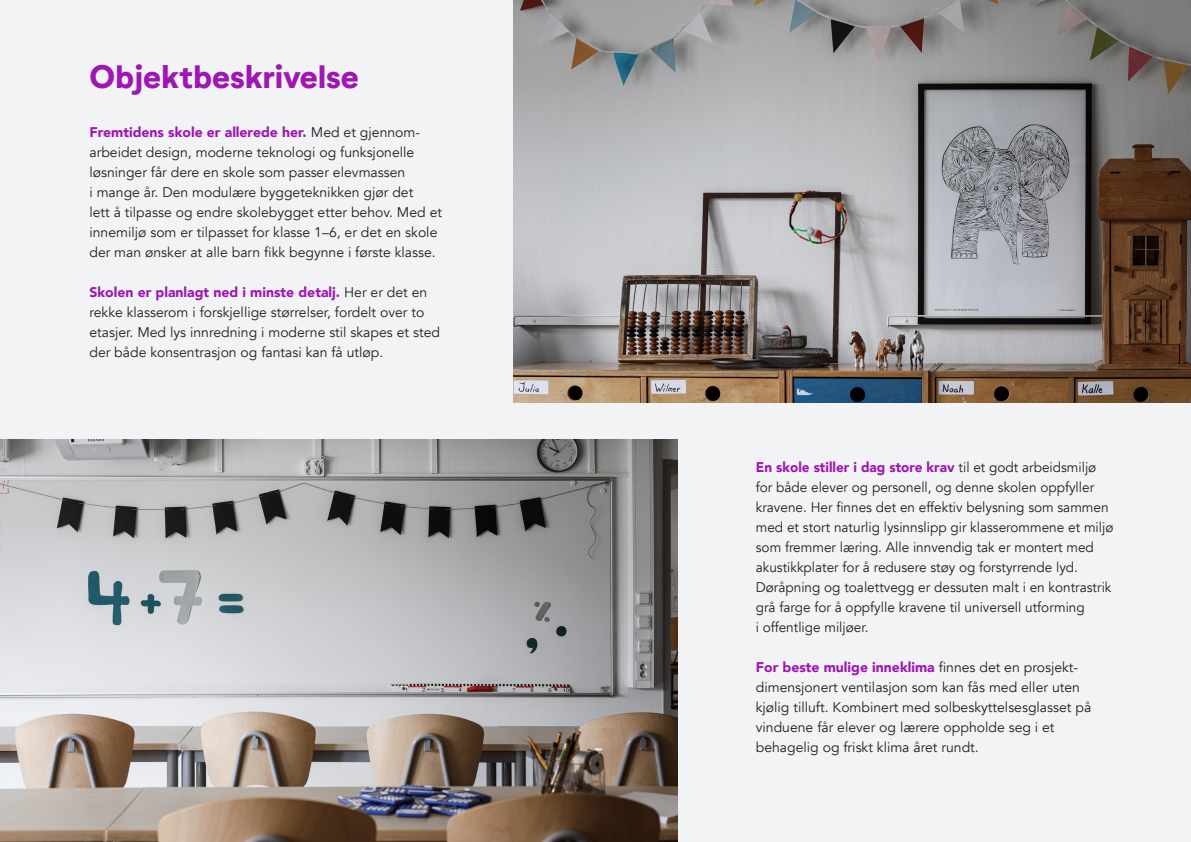
<style>
.page{position:relative;width:1191px;height:842px;background:#f2f3f4}
.page>*{position:absolute;margin:0;border:0;box-sizing:border-box;transform-origin:0 0}
.t1{font:800 32px "Neutrif Studio";letter-spacing:-.005em;color:#a016b3}
.t2{font:14px/20px "Avenir";color:#231f20}
.t3{font:900 14px "Avenir";color:#a016b3}
.s1{font-weight:400;color:#231f20}
.s2{font-weight:900;color:#a016b3}
</style>
<div class="page">
<img style="left:0;top:439px;width:677px;height:403px">
<img style="left:513px;top:0;width:678px;height:403px">
<p class="t1" style="left:89px;top:57px;width:271px">Objektbeskrivelse</p>
<p class="t3" style="left:89px;top:120px;width:332px">Fremtidens skole er allerede her. <span class="s1">Med et gjennom-</span></p>
<p class="t2" style="left:89px;top:143px;width:326px">arbeidet design, moderne teknologi og funksjonelle</p>
<p class="t2" style="left:89px;top:163px;width:317px">løsninger får dere en skole som passer elevmassen</p>
<p class="t2" style="left:89px;top:183px;width:325px">i mange år. Den modulære byggeteknikken gjør det</p>
<p class="t2" style="left:89px;top:203px;width:354px">lett å tilpasse og endre skolebygget etter behov. Med et innemiljø som er tilpasset for klasse 1–6, er det en skole der man ønsker at alle barn fikk begynne i første klasse.</p>
<p class="t2" style="left:89px;top:283px;width:352px"><span class="s2">Skolen er planlagt ned i minste detalj.</span> Her er det en rekke klasserom i forskjellige størrelser, fordelt over to etasjer. Med lys innredning i moderne stil skapes et sted der både konsentrasjon og fantasi kan få utløp.</p>
<p class="t2" style="left:756px;top:457px;width:359px"><span class="s2">En skole stiller i dag store krav</span> til et godt arbeidsmiljø for både elever og personell, og denne skolen oppfyller kravene. Her finnes det en effektiv belysning som sammen med et stort naturlig lysinnslipp gir klasserommene et miljø som fremmer læring. Alle innvendig tak er montert med</p>
<p class="t2" style="left:756px;top:557px;width:357px">akustikkplater for å redusere støy og forstyrrende lyd.<br>Døråpning og toalettvegg er dessuten malt i en kontrastrik grå farge for å oppfylle kravene til universell utforming</p>
<p class="t2" style="left:756px;top:617px;width:114px">i offentlige miljøer.</p>
<p class="t3" style="left:756px;top:655px;width:324px">For beste mulige inneklima <span class="s1">finnes det en prosjekt-</span></p>
<p class="t2" style="left:756px;top:677px;width:326px">dimensjonert ventilasjon som kan fås med eller uten</p>
<p class="t2" style="left:756px;top:697px;width:337px">kjølig tilluft. Kombinert med solbeskyttelsesglasset på vinduene får elever og lærere oppholde seg i et</p>
<p class="t2" style="left:756px;top:737px;width:224px">behagelig og friskt klima året rundt.</p>
</div>
